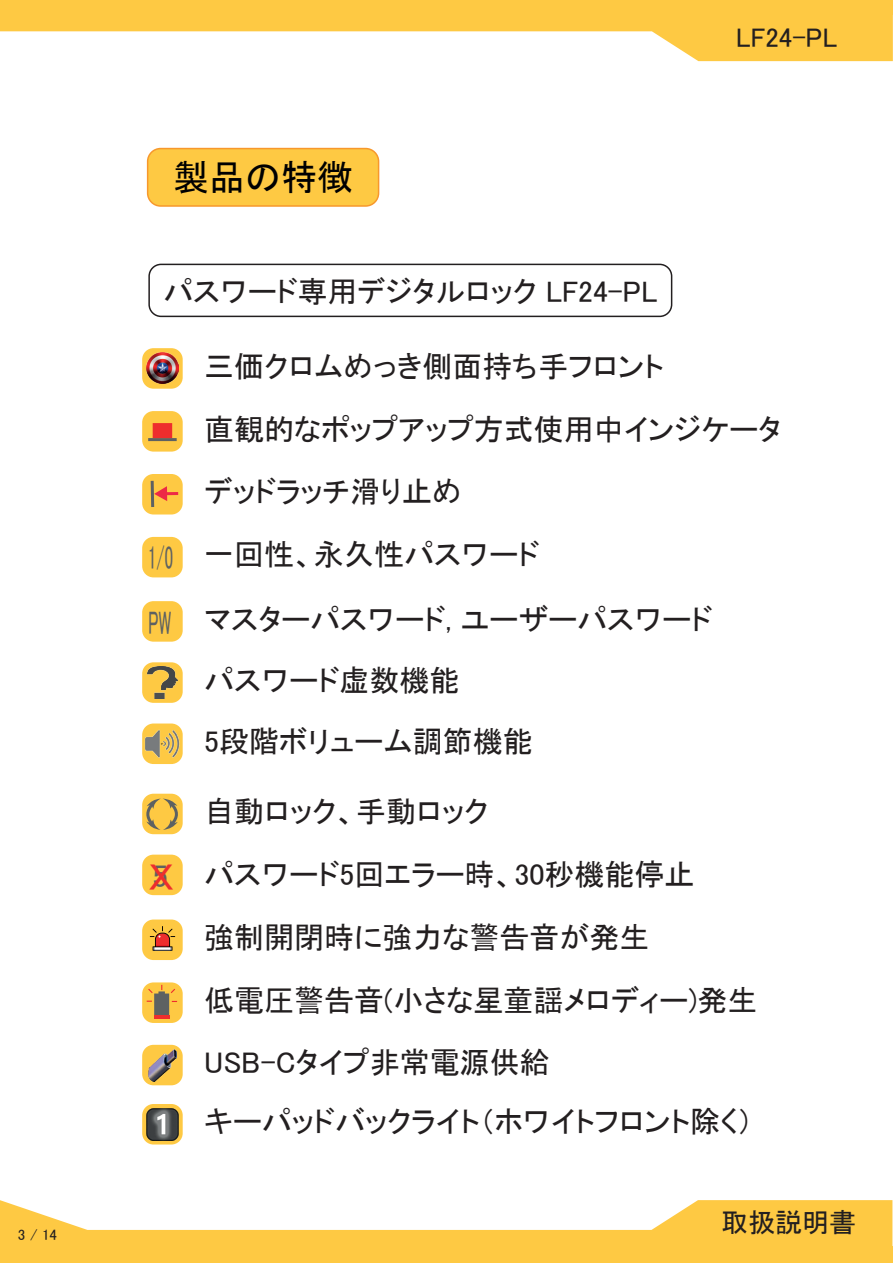
<style>
.page{position:relative;width:893px;height:1263px;background:#fff}
.page>*{position:absolute;margin:0;border:0;box-sizing:border-box;transform-origin:0 0}
.t1{font:36px "MS P Gothic";color:#000001}
.t2{font:30px/62.8px "MS P Gothic";color:#231f20}
.t3{font:29.7px "MS P Gothic";color:#231f20}
.t4{font:27px "MS P Gothic";color:#231f20}
.t5{font:15px "MS P Gothic";color:#231f20}
.s1{font-size:32.7px;color:#5d6162}
.s2{font-size:37.5px;color:#ee2d2d}
.s3{font-size:31.5px;color:#5d6162}
</style>
<div class="page">
<svg style="left:0;top:0;width:893px;height:61px;fill:#fec943"></svg>
<svg style="left:0;top:1200px;width:892px;height:46px"></svg>
<div style="left:0;top:1246px;width:893px;height:17px;background:#fec943"></div>
<div style="left:148px;top:149px;width:231px;height:57px;background:#fec943;border-radius:13px"></div>
<div style="left:147px;top:148px;width:232px;height:59px;border:2px solid #f7982c;border-radius:13px"></div>
<div style="left:142px;top:601px;width:41px;height:41px;background:#fec943;border-radius:11px"></div>
<div style="left:142px;top:537px;width:41px;height:40px;background:#fec943;border-radius:11px"></div>
<div style="left:142px;top:348px;width:41px;height:41px;background:#fec943;border-radius:11px"></div>
<img style="left:147px;top:353px;width:31px;height:31px">
<div style="left:142px;top:794px;width:41px;height:40px;background:#fec943;border-radius:11px"></div>
<svg style="left:146px;top:798px;width:32px;height:32px"></svg>
<div style="left:142px;top:855px;width:41px;height:40px;background:#fec943;border-radius:11px"></div>
<div style="left:142px;top:919px;width:41px;height:41px;background:#fec943;border-radius:11px"></div>
<svg style="left:153px;top:946px;width:19px;height:5px"></svg>
<svg style="left:150px;top:926px;width:25px;height:23px"></svg>
<div style="left:142px;top:411px;width:41px;height:41px;background:#fec943;border-radius:11px"></div>
<hr style="left:148px;top:438px;width:29px;height:3px;background:#5d6162">
<div style="left:153px;top:423px;width:19px;height:15px;background:#ee2d2d"></div>
<div style="left:142px;top:474px;width:41px;height:40px;background:#fec943;border-radius:11px"></div>
<svg style="left:150px;top:480px;width:28px;height:27px"></svg>
<div style="left:142px;top:982px;width:41px;height:41px;background:#fec943;border-radius:11px"></div>
<svg style="left:147px;top:985px;width:30px;height:33px"></svg>
<div style="left:142px;top:1045px;width:41px;height:40px;background:#fec943;border-radius:11px"></div>
<img style="left:148px;top:1050px;width:28px;height:31px">
<div style="left:148px;top:264px;width:524px;height:53px;border:2px solid #231f20;border-radius:12px"></div>
<div style="left:142px;top:1104px;width:41px;height:40px;background:#fec943;border-radius:11px"></div>
<img style="left:146px;top:1108px;width:33px;height:32px">
<div style="left:142px;top:662px;width:41px;height:41px;background:#fec943;border-radius:11px"></div>
<img style="left:148px;top:667px;width:30px;height:31px">
<div style="left:142px;top:723px;width:41px;height:41px;background:#fec943;border-radius:11px"></div>
<img style="left:145px;top:729px;width:35px;height:29px">
<p class="t5" style="left:18px;top:1227px;width:41px">3 / 14</p>
<p class="t1" style="left:173px;top:159px;width:181px">製品の特徴</p>
<p class="t3" style="left:163px;top:277px;width:495px">パスワード専用デジタルロック LF24-PL</p>
<p class="t2" style="left:204px;top:334px;width:461px">三価クロムめっき側面持ち手フロント</p>
<p class="t4" style="left:736px;top:24px;width:103px">LF24-PL</p>
<p class="t2" style="left:204px;top:397px;width:578px">直観的なポップアップ方式使用中インジケータデッドラッチ滑り止め</p>
<p class="t2" style="left:148px;top:523px;width:393px"><span class="s1">1/0</span> 一回性、永久性パスワード</p>
<p class="t2" style="left:148px;top:587px;width:566px"><span class="s1">PW</span> マスターパスワード, ユーザーパスワード</p>
<p class="t2" style="left:204px;top:649px;width:330px;line-height:61.2px">パスワード虚数機能<br>5段階ボリューム調節機能</p>
<p class="t2" style="left:204px;top:780px;width:286px">自動ロック、手動ロック</p>
<p class="t2" style="left:148px;top:843px;width:547px"><span class="s2">X</span><span class="s3">5</span> パスワード5回エラー時、30秒機能停止</p>
<p class="t2" style="left:204px;top:906px;width:447px">強制開閉時に強力な警告音が発生</p>
<p class="t2" style="left:204px;top:969px;width:555px;line-height:62.4px">低電圧警告音(小さな星童謡メロディー)発生<br>USB-Cタイプ非常電源供給</p>
<p class="t2" style="left:204px;top:1090px;width:550px">キーパッドバックライト（ホワイトフロント除く）</p>
<p class="t4" style="left:721px;top:1209px;width:136px">取扱説明書</p>
</div>
